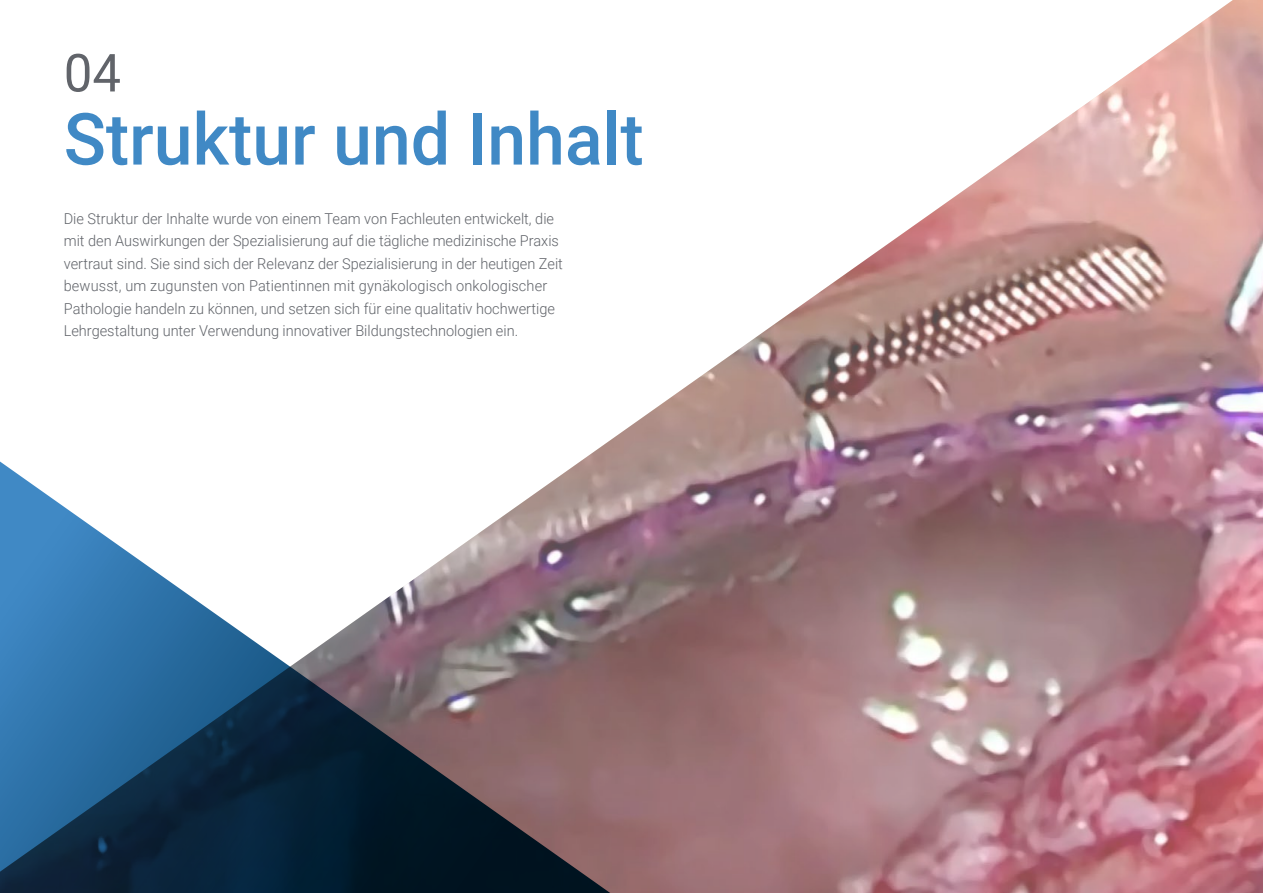
<style>
.page{position:relative;width:1263px;height:893px;background:#fff}
.page>*{position:absolute;margin:0;border:0;box-sizing:border-box;transform-origin:0 0}
.t1{font:500 72px "Roboto";color:#4089c5}
.t2{font:52.5px "Roboto";color:#61646a}
.t3{font:300 15px/22.5px "Roboto";color:#61646a}
</style>
<div class="page">
<img style="left:602px;top:0;width:661px;height:893px">
<svg style="left:0;top:446px;width:640px;height:447px"></svg>
<h2 class="t2" style="left:64px;top:36px;width:59px">04</h2>
<h1 class="t1" style="left:64px;top:89px;width:581px">Struktur und Inhalt</h1>
<p class="t3" style="left:64px;top:207px;width:501px">Die Struktur der Inhalte wurde von einem Team von Fachleuten entwickelt, die mit den Auswirkungen der Spezialisierung auf die tägliche medizinische Praxis vertraut sind. Sie sind sich der Relevanz der Spezialisierung in der heutigen Zeit bewusst, um zugunsten von Patientinnen mit gynäkologisch onkologischer Pathologie handeln zu können, und setzen sich für eine qualitativ hochwertige Lehrgestaltung unter Verwendung innovativer Bildungstechnologien ein.</p>
</div>
